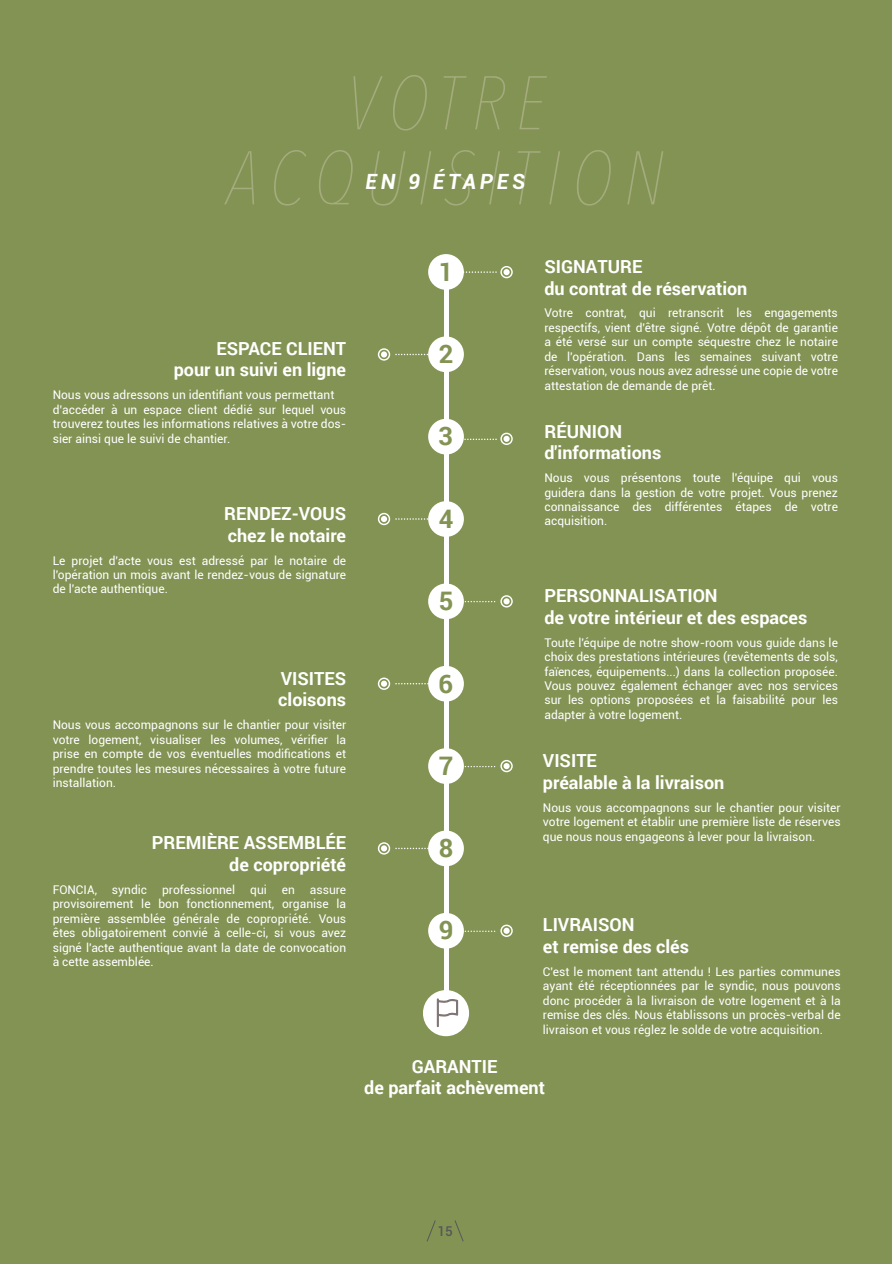
<style>
.page{position:relative;width:892px;height:1264px;background:#fff}
.page>*{position:absolute;margin:0;border:0;box-sizing:border-box;transform-origin:0 0}
.t1{font:italic 200 75px/75px "Avenir Next Condensed";letter-spacing:.15em;color:#a4ac7e;text-align:center}
.t2{font:700 25.5px "Roboto";color:#839354}
.t3{font:italic 700 21px "Roboto";letter-spacing:.175em;color:#fff}
.t4{font:700 18px "Roboto";color:#fff}
.t5{font:500 13.5px "Roboto";color:#57585a}
.t6{font:12px/14.4px "Roboto";color:#fff;text-align:justify}
</style>
<div class="page">
<div style="left:0;top:0;width:892px;height:1263px;background:#839354"></div>
<hr style="left:444px;top:266px;width:4px;height:750px;background:#fff">
<div style="left:428px;top:994px;width:36px;height:37px;background:#fff;border-radius:50%"></div>
<div style="left:423px;top:990px;width:46px;height:46px;border:10px solid #fff;border-radius:50%"></div>
<svg style="left:464px;top:271px;width:33px;height:2px"></svg>
<div style="left:503px;top:269px;width:7px;height:6px;background:#fff;border-radius:50%"></div>
<div style="left:500px;top:266px;width:13px;height:12px;border:1px solid #fff;border-radius:50%"></div>
<div style="left:432px;top:258px;width:28px;height:28px;background:#fff;border-radius:50%"></div>
<div style="left:428px;top:254px;width:36px;height:36px;border:8px solid #fff;border-radius:50%"></div>
<svg style="left:395px;top:518px;width:33px;height:1px"></svg>
<div style="left:432px;top:505px;width:28px;height:28px;background:#fff;border-radius:50%"></div>
<div style="left:428px;top:501px;width:36px;height:36px;border:8px solid #fff;border-radius:50%"></div>
<svg style="left:381px;top:516px;width:6px;height:6px"></svg>
<div style="left:378px;top:513px;width:12px;height:12px;border:1px solid #fff;border-radius:50%"></div>
<svg style="left:395px;top:354px;width:33px;height:1px"></svg>
<div style="left:432px;top:340px;width:28px;height:28px;background:#fff;border-radius:50%"></div>
<div style="left:428px;top:336px;width:36px;height:36px;border:8px solid #fff;border-radius:50%"></div>
<svg style="left:381px;top:351px;width:6px;height:6px"></svg>
<div style="left:378px;top:348px;width:12px;height:12px;border:1px solid #fff;border-radius:50%"></div>
<svg style="left:464px;top:438px;width:33px;height:2px"></svg>
<div style="left:432px;top:422px;width:28px;height:29px;background:#fff;border-radius:50%"></div>
<div style="left:428px;top:419px;width:36px;height:35px;border:8px solid #fff;border-radius:50%"></div>
<div style="left:503px;top:436px;width:7px;height:6px;background:#fff;border-radius:50%"></div>
<div style="left:500px;top:432px;width:13px;height:13px;border:1px solid #fff;border-radius:50%"></div>
<svg style="left:464px;top:601px;width:32px;height:2px"></svg>
<div style="left:432px;top:587px;width:28px;height:28px;background:#fff;border-radius:50%"></div>
<div style="left:428px;top:583px;width:36px;height:36px;border:8px solid #fff;border-radius:50%"></div>
<div style="left:503px;top:598px;width:7px;height:6px;background:#fff;border-radius:50%"></div>
<div style="left:500px;top:595px;width:13px;height:12px;border:1px solid #fff;border-radius:50%"></div>
<svg style="left:395px;top:683px;width:33px;height:1px"></svg>
<div style="left:432px;top:669px;width:28px;height:28px;background:#fff;border-radius:50%"></div>
<div style="left:428px;top:666px;width:36px;height:35px;border:8px solid #fff;border-radius:50%"></div>
<svg style="left:381px;top:680px;width:6px;height:6px"></svg>
<div style="left:378px;top:677px;width:12px;height:13px;border:1px solid #fff;border-radius:50%"></div>
<svg style="left:464px;top:766px;width:32px;height:2px"></svg>
<div style="left:432px;top:752px;width:28px;height:28px;background:#fff;border-radius:50%"></div>
<div style="left:428px;top:748px;width:36px;height:36px;border:8px solid #fff;border-radius:50%"></div>
<div style="left:503px;top:763px;width:7px;height:6px;background:#fff;border-radius:50%"></div>
<div style="left:500px;top:760px;width:13px;height:12px;border:1px solid #fff;border-radius:50%"></div>
<svg style="left:464px;top:930px;width:32px;height:2px"></svg>
<div style="left:432px;top:916px;width:28px;height:28px;background:#fff;border-radius:50%"></div>
<div style="left:428px;top:912px;width:36px;height:36px;border:8px solid #fff;border-radius:50%"></div>
<div style="left:503px;top:927px;width:7px;height:6px;background:#fff;border-radius:50%"></div>
<div style="left:500px;top:924px;width:13px;height:13px;border:1px solid #fff;border-radius:50%"></div>
<svg style="left:395px;top:847px;width:33px;height:2px"></svg>
<div style="left:432px;top:834px;width:28px;height:28px;background:#fff;border-radius:50%"></div>
<div style="left:428px;top:830px;width:36px;height:36px;border:8px solid #fff;border-radius:50%"></div>
<svg style="left:381px;top:845px;width:6px;height:6px"></svg>
<div style="left:378px;top:842px;width:12px;height:12px;border:1px solid #fff;border-radius:50%"></div>
<svg style="left:436px;top:997px;width:23px;height:30px"></svg>
<svg style="left:427px;top:1220px;width:9px;height:22px"></svg>
<svg style="left:455px;top:1220px;width:9px;height:22px"></svg>
<h1 class="t1" style="left:227px;top:66px;width:438px">VOTRE<br>ACQUISITION</h1>
<h3 class="t3" style="left:365px;top:167px;width:161px">EN 9 ÉTAPES</h3>
<p class="t4" style="left:216px;top:336px;width:131px">ESPACE CLIENT</p>
<p class="t4" style="left:174px;top:357px;width:174px">pour un suivi en ligne</p>
<p class="t6" style="left:53px;top:387px;width:283px">Nous vous adressons un identifiant vous permettant</p>
<p class="t6" style="left:53px;top:402px;width:295px">d’accéder à un espace client dédié sur lequel vous trouverez toutes les informations relatives à votre dos&shy;sier ainsi que le suivi de chantier.</p>
<p class="t4" style="left:224px;top:501px;width:124px">RENDEZ-VOUS</p>
<p class="t4" style="left:228px;top:522px;width:120px">chez le notaire</p>
<p class="t6" style="left:53px;top:552px;width:295px">Le projet d'acte vous est adressé par le notaire de l'opération un mois avant le rendez-vous de signature de l'acte authentique.</p>
<p class="t4" style="left:281px;top:665px;width:67px">VISITES</p>
<p class="t4" style="left:278px;top:687px;width:69px">cloisons</p>
<p class="t6" style="left:53px;top:717px;width:295px">Nous vous accompagnons sur le chantier pour visiter votre logement, visualiser les volumes, vérifier la prise en compte de vos éventuelles modifications et prendre toutes les mesures nécessaires à votre future installation.</p>
<p class="t4" style="left:152px;top:830px;width:196px">PREMIÈRE ASSEMBLÉE</p>
<p class="t4" style="left:229px;top:851px;width:118px">de copropriété</p>
<p class="t6" style="left:53px;top:882px;width:295px">FONCIA, syndic professionnel qui en assure provisoirement le bon fonctionnement, organise la première assemblée générale de copropriété. Vous êtes obligatoirement convié à celle-ci, si vous avez signé l'acte authentique avant la date de convocation à cette assemblée.</p>
<p class="t2" style="left:439px;top:254px;width:16px">1</p>
<p class="t2" style="left:439px;top:336px;width:16px">2</p>
<p class="t2" style="left:438px;top:418px;width:16px">3</p>
<p class="t2" style="left:439px;top:501px;width:16px">4</p>
<p class="t2" style="left:439px;top:583px;width:16px">5</p>
<p class="t2" style="left:438px;top:665px;width:16px">6</p>
<p class="t2" style="left:439px;top:747px;width:16px">7</p>
<p class="t2" style="left:439px;top:830px;width:16px">8</p>
<p class="t2" style="left:439px;top:912px;width:16px">9</p>
<p class="t4" style="left:544px;top:254px;width:99px">SIGNATURE</p>
<p class="t4" style="left:544px;top:275px;width:204px">du contrat de réservation</p>
<p class="t6" style="left:544px;top:305px;width:295px">Votre contrat, qui retranscrit les engagements respectifs, vient d'être signé. Votre dépôt de garantie a été versé sur un compte séquestre chez le notaire de l'opération. Dans les semaines suivant votre réservation, vous nous avez adressé une copie de votre attestation de demande de prêt.</p>
<p class="t4" style="left:544px;top:418px;width:79px">RÉUNION</p>
<p class="t4" style="left:544px;top:440px;width:118px">d'informations</p>
<p class="t6" style="left:544px;top:470px;width:295px">Nous vous présentons toute l'équipe qui vous guidera dans la gestion de votre projet. Vous prenez connaissance des différentes étapes de votre acquisition.</p>
<p class="t4" style="left:544px;top:583px;width:175px">PERSONNALISATION</p>
<p class="t4" style="left:544px;top:604px;width:264px">de votre intérieur et des espaces</p>
<p class="t6" style="left:544px;top:635px;width:295px">Toute l'équipe de notre show-room vous guide dans le choix des prestations intérieures (revêtements de sols, faïences, équipements...) dans la collection proposée.<br>Vous pouvez également échanger avec nos services sur les options proposées et la faisabilité pour les adapter à votre logement.</p>
<p class="t4" style="left:543px;top:748px;width:56px">VISITE</p>
<p class="t4" style="left:543px;top:769px;width:183px">préalable à la livraison</p>
<p class="t6" style="left:543px;top:799px;width:299px">Nous vous accompagnons sur le chantier pour visiter votre logement et établir une première liste de réserves que nous nous engageons à lever pour la livraison.</p>
<p class="t4" style="left:543px;top:912px;width:93px">LIVRAISON</p>
<p class="t4" style="left:543px;top:934px;width:148px">et remise des clés</p>
<p class="t6" style="left:543px;top:964px;width:299px">C'est le moment tant attendu ! Les parties communes ayant été réceptionnées par le syndic, nous pouvons donc procéder à la livraison de votre logement et à la remise des clés. Nous établissons un procès-verbal de livraison et vous réglez le solde de votre acquisition.</p>
<p class="t4" style="left:412px;top:1053px;width:87px">GARANTIE</p>
<p class="t4" style="left:364px;top:1075px;width:182px">de parfait achèvement</p>
<p class="t5" style="left:437px;top:1221px;width:17px">15</p>
</div>
